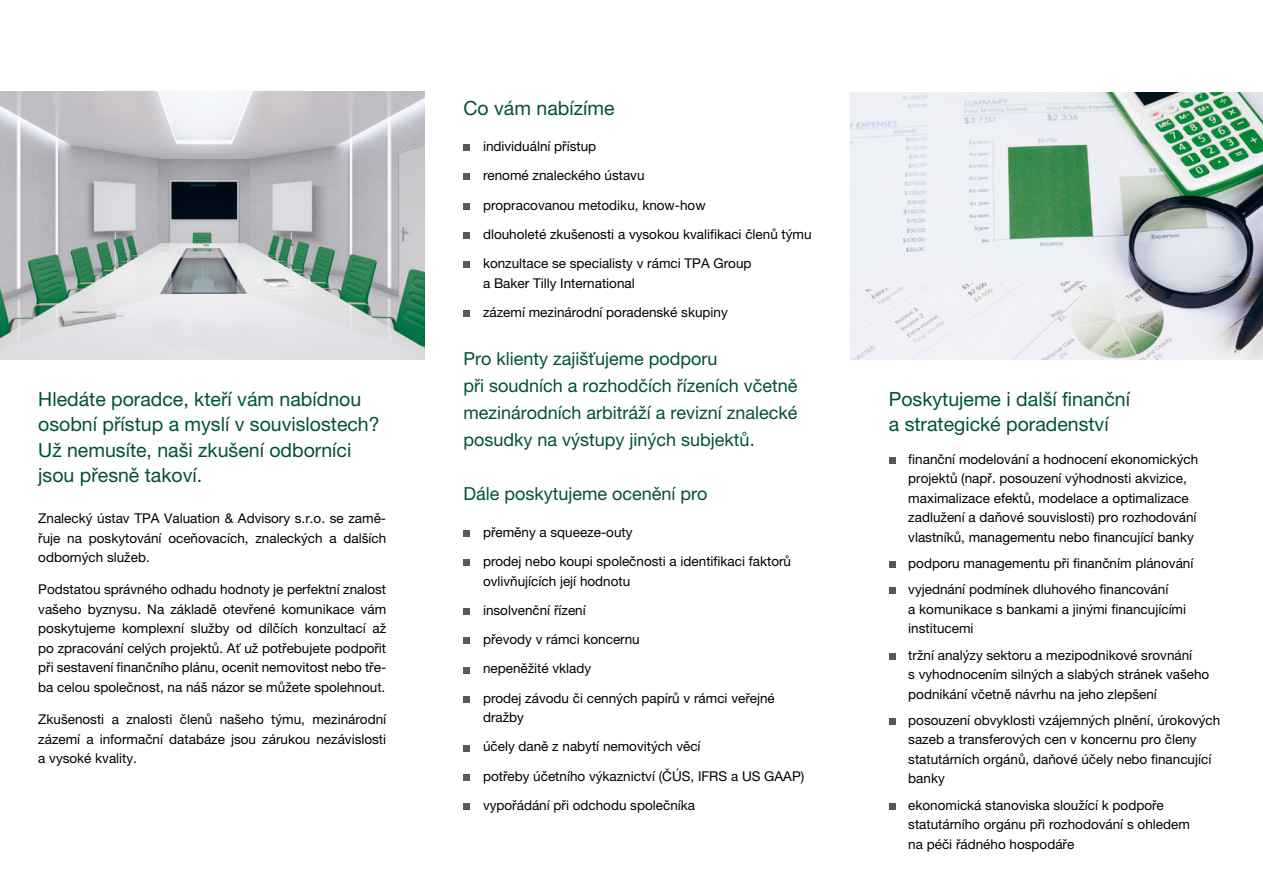
<style>
.page{position:relative;width:1263px;height:893px;background:#fff}
.page>*{position:absolute;margin:0;border:0;box-sizing:border-box;transform-origin:0 0}
.t1{font:19.5px/25.5px "Helvetica Neue LT Pro";color:#005233}
.t2{font:18px/27px "Helvetica Neue LT Pro";color:#005233}
.t3{font:13.5px/19.5px "Helvetica Neue LT Pro";color:#000}
</style>
<div class="page">
<div style="left:889px;top:457px;width:6px;height:7px;background:#58585a"></div>
<div style="left:889px;top:561px;width:6px;height:7px;background:#58585a"></div>
<div style="left:889px;top:587px;width:6px;height:7px;background:#58585a"></div>
<svg style="left:889px;top:653px;width:6px;height:6px"></svg>
<div style="left:889px;top:718px;width:6px;height:7px;background:#58585a"></div>
<div style="left:889px;top:803px;width:6px;height:7px;background:#58585a"></div>
<div style="left:463px;top:144px;width:7px;height:7px;background:#58585a"></div>
<div style="left:463px;top:174px;width:7px;height:6px;background:#58585a"></div>
<div style="left:463px;top:203px;width:7px;height:7px;background:#58585a"></div>
<div style="left:463px;top:232px;width:7px;height:7px;background:#58585a"></div>
<div style="left:463px;top:261px;width:7px;height:7px;background:#58585a"></div>
<div style="left:463px;top:310px;width:7px;height:7px;background:#58585a"></div>
<div style="left:463px;top:530px;width:7px;height:7px;background:#58585a"></div>
<div style="left:463px;top:559px;width:7px;height:7px;background:#58585a"></div>
<div style="left:463px;top:608px;width:7px;height:7px;background:#58585a"></div>
<div style="left:463px;top:637px;width:7px;height:7px;background:#58585a"></div>
<div style="left:463px;top:667px;width:7px;height:6px;background:#58585a"></div>
<div style="left:463px;top:696px;width:7px;height:7px;background:#58585a"></div>
<div style="left:463px;top:745px;width:7px;height:6px;background:#58585a"></div>
<div style="left:463px;top:774px;width:7px;height:7px;background:#58585a"></div>
<div style="left:463px;top:803px;width:7px;height:7px;background:#58585a"></div>
<img style="left:0;top:91px;width:425px;height:268px">
<img style="left:851px;top:92px;width:412px;height:267px">
<h1 class="t1" style="left:38px;top:386px;width:343px">Hledáte poradce, kteří vám nabídnou osobní přístup a myslí v souvislostech?<br>Už nemusíte, naši zkušení odborníci jsou přesně takoví.</h1>
<p class="t3" style="left:38px;top:508px;width:349px;text-align:justify">Znalecký ústav TPA Valuation &amp; Advisory s.r.o. se zamě&shy;řuje na poskytování oceňovacích, znaleckých a dalších odborných služeb.</p>
<p class="t3" style="left:38px;top:580px;width:349px;text-align:justify">Podstatou správného odhadu hodnoty je perfektní znalost vašeho byznysu. Na základě otevřené komunikace vám poskytujeme komplexní služby od dílčích konzultací až po zpracování celých projektů. Ať už potřebujete podpořit při sestavení finančního plánu, ocenit nemovitost nebo tře&shy;ba celou společnost, na náš názor se můžete spolehnout.</p>
<p class="t3" style="left:38px;top:709px;width:349px;text-align:justify">Zkušenosti a znalosti členů našeho týmu, mezinárodní zázemí a informační databáze jsou zárukou nezávislosti a vysoké kvality.</p>
<h1 class="t1" style="left:463px;top:95px;width:152px">Co vám nabízíme</h1>
<p class="t3" style="left:483px;top:131px;width:330px;line-height:29.2px">individuální přístup<br>renomé znaleckého ústavu<br>propracovanou metodiku, know-how<br>dlouholeté zkušenosti a vysokou kvalifikaci členů týmu konzultace se specialisty v rámci TPA Group</p>
<p class="t3" style="left:483px;top:268px;width:246px;line-height:29.2px">a Baker Tilly International<br>zázemí mezinárodní poradenské skupiny</p>
<h2 class="t2" style="left:463px;top:345px;width:336px">Pro klienty zajišťujeme podporu<br>při soudních a rozhodčích řízeních včetně mezinárodních arbitráží a revizní znalecké posudky na výstupy jiných subjektů.</h2>
<h2 class="t2" style="left:463px;top:480px;width:246px">Dále poskytujeme ocenění pro</h2>
<p class="t3" style="left:483px;top:517px;width:310px;line-height:29.2px">přeměny a squeeze-outy<br>prodej nebo koupi společnosti a identifikaci faktorů</p>
<p class="t3" style="left:483px;top:566px;width:293px;line-height:29.2px">ovlivňujících její hodnotu<br>insolvenční řízení<br>převody v rámci koncernu<br>nepeněžité vklady<br>prodej závodu či cenných papírů v rámci veřejné</p>
<p class="t3" style="left:483px;top:703px;width:323px;line-height:29.2px">dražby<br>účely daně z nabytí nemovitých věcí<br>potřeby účetního výkaznictví (ČÚS, IFRS a US GAAP) vypořádání při odchodu společníka</p>
<h1 class="t1" style="left:889px;top:386px;width:243px">Poskytujeme i další finanční a strategické poradenství</h1>
<p class="t3" style="left:908px;top:449px;width:292px">finanční modelování a hodnocení ekonomických projektů (např. posouzení výhodnosti akvizice, maximalizace efektů, modelace a optimalizace zadlužení a daňové souvislosti) pro rozhodování vlastníků, managementu nebo financující banky</p>
<p class="t3" style="left:908px;top:550px;width:287px;line-height:26.2px">podporu managementu při finančním plánování vyjednání podmínek dluhového financování</p>
<p class="t3" style="left:908px;top:599px;width:279px">a komunikace s bankami a jinými financujícími institucemi</p>
<p class="t3" style="left:908px;top:645px;width:303px">tržní analýzy sektoru a mezipodnikové srovnání<br>s vyhodnocením silných a slabých stránek vašeho podnikání včetně návrhu na jeho zlepšení</p>
<p class="t3" style="left:908px;top:710px;width:314px">posouzení obvyklosti vzájemných plnění, úrokových sazeb a transferových cen v koncernu pro členy statutárních orgánů, daňové účely nebo financující banky</p>
<p class="t3" style="left:908px;top:795px;width:283px">ekonomická stanoviska sloužící k podpoře statutárního orgánu při rozhodování s ohledem na péči řádného hospodáře</p>
</div>
